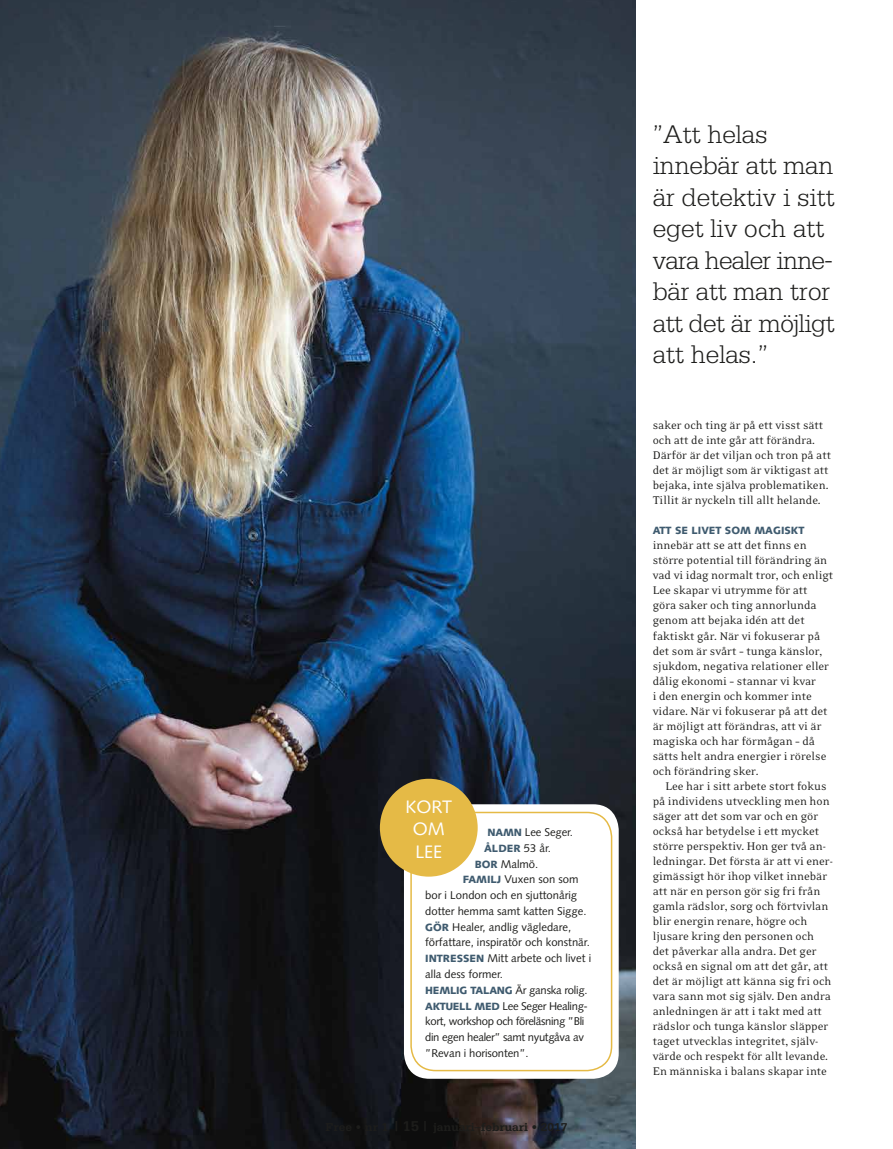
<style>
.page{position:relative;width:893px;height:1149px;background:#fff}
.page>*{position:absolute;margin:0;border:0;box-sizing:border-box;transform-origin:0 0}
.t1{font:300 27px/31.5px "Serifa";letter-spacing:-.01em;color:#1d1d1b}
.t2{font:18px/22.5px "Syntax";letter-spacing:-.005em;color:#fff;text-align:center}
.t3{font:12.75px/15px "Eidetic Neo";color:#1d1d1b}
.t4{font:11.25px "Syntax";color:#1d1d1b}
.t5{font:11.25px "Syntax";letter-spacing:-.03em;color:#1d1d1b}
.t6{font:11.25px "Syntax";letter-spacing:-.02em;color:#1d1d1b}
.t7{font:900 10.5px "Syntax";color:#3f5b6f}
.s1{font-weight:900;font-size:10.5px;color:#3f5b6f}
.s2{font-weight:400;font-size:11.25px;color:#1d1d1b}
</style>
<div class="page">
<img style="left:0;top:0;width:636px;height:1148px">
<div style="left:404px;top:804px;width:215px;height:274px;background:#fff;border-radius:26px"></div>
<div style="left:410px;top:811px;width:202px;height:259px;border:2px solid #e5ba46;border-radius:25px"></div>
<div style="left:380px;top:778px;width:98px;height:98px;background:#e5ba46;border-radius:50%"></div>
<h2 class="t2" style="left:405px;top:794px;width:48px">KORT<br>OM<br>LEE</h2>
<p class="t4" style="left:487px;top:825px;width:87px"><span class="s1">NAMN</span> Lee Seger.</p>
<p class="t7" style="left:484px;top:841px;width:68px">ÅLDER <span class="s2">53 år.</span></p>
<p class="t4" style="left:475px;top:856px;width:65px"><span class="s1">BOR</span> Malmö.</p>
<p class="t4" style="left:463px;top:872px;width:117px"><span class="s1">FAMILJ</span> Vuxen son som</p>
<p class="t4" style="left:425px;top:888px;width:153px">bor i London och en sjuttonårig</p>
<p class="t4" style="left:425px;top:904px;width:163px">dotter hemma samt katten Sigge.</p>
<p class="t4" style="left:425px;top:919px;width:148px"><span class="s1">GÖR</span> Healer, andlig vägledare,</p>
<p class="t4" style="left:425px;top:935px;width:166px">författare, inspiratör och konstnär.</p>
<p class="t4" style="left:425px;top:951px;width:167px"><span class="s1">INTRESSEN</span> Mitt arbete och livet i</p>
<p class="t4" style="left:425px;top:967px;width:79px">alla dess former.</p>
<p class="t6" style="left:425px;top:982px;width:164px"><span class="s1">HEMLIG TALANG</span> Är ganska rolig.</p>
<p class="t5" style="left:425px;top:998px;width:164px"><span class="s1">AKTUELL MED</span> Lee Seger Healing-</p>
<p class="t5" style="left:425px;top:1014px;width:161px">kort, workshop och föreläsning ”Bli</p>
<p class="t5" style="left:425px;top:1030px;width:160px">din egen healer” samt nyutgåva av</p>
<p class="t4" style="left:425px;top:1045px;width:105px">”Revan i horisonten”.</p>
<h1 class="t1" style="left:653px;top:118px;width:184px">”Att helas innebär att man är detektiv i sitt eget liv och att vara healer inne&shy;bär att man tror att det är möjligt att helas.”</h1>
<p class="t3" style="left:653px;top:418px;width:180px">saker och ting är på ett visst sätt och att de inte går att förändra.<br>Därför är det viljan och tron på att det är möjligt som är viktigast att bejaka, inte själva problematiken.<br>Tillit är nyckeln till allt helande.</p>
<p class="t7" style="left:653px;top:524px;width:153px">ATT SE LIVET SOM MAGISKT</p>
<p class="t3" style="left:653px;top:538px;width:182px">innebär att se att det finns en större potential till förändring än vad vi idag normalt tror, och enligt<br>Lee skapar vi utrymme för att göra saker och ting annorlunda genom att bejaka idén att det faktiskt går. När vi fokuserar på det som är svårt – tunga känslor, sjukdom, negativa relationer eller dålig ekonomi – stannar vi kvar<br>i den energin och kommer inte vidare. När vi fokuserar på att det är möjligt att förändras, att vi är magiska och har förmågan – då sätts helt andra energier i rörelse och förändring sker.</p>
<p class="t3" style="left:653px;top:778px;width:182px;text-indent:13px">Lee har i sitt arbete stort fokus på individens utveckling men hon säger att det som var och en gör också har betydelse i ett mycket större perspektiv. Hon ger två an&shy;ledningar. Det första är att vi ener&shy;gimässigt hör ihop vilket innebär att när en person gör sig fri från gamla rädslor, sorg och förtvivlan blir energin renare, högre och ljusare kring den personen och det påverkar alla andra. Det ger också en signal om att det går, att det är möjligt att känna sig fri och vara sann mot sig själv. Den andra anledningen är att i takt med att rädslor och tunga känslor släpper taget utvecklas integritet, själv&shy;värde och respekt för allt levande.<br>En människa i balans skapar inte</p>
</div>
